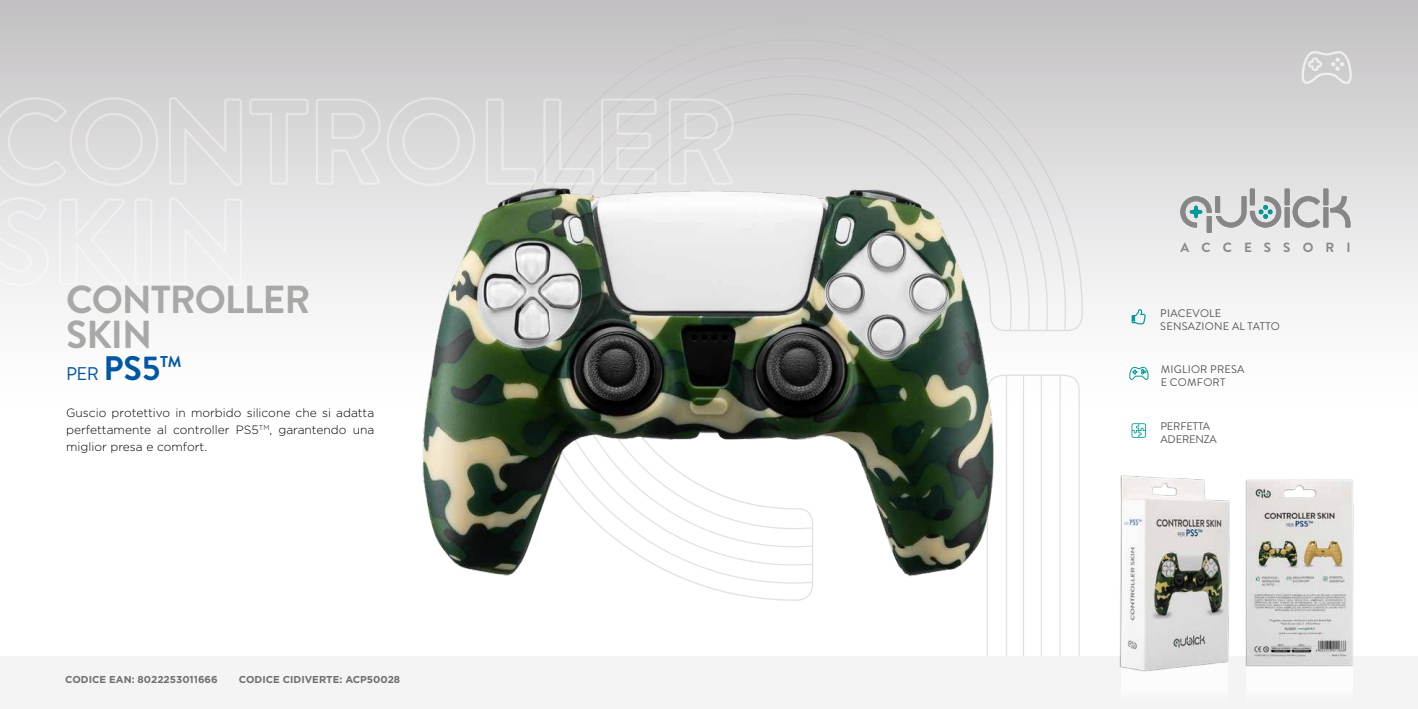
<style>
.page{position:relative;width:1418px;height:709px;background:#fff}
.page>*{position:absolute;margin:0;border:0;box-sizing:border-box;transform-origin:0 0}
.t1{font:700 39px/35.8px "Brandon Grotesque";letter-spacing:-.025em;color:#a8a8a7}
.t2{font:18.3px "Brandon Grotesque";color:#0058a5}
.t3{font:700 13.3px "Brandon Grotesque";letter-spacing:.91em;color:#878787}
.t4{font:300 12px/17px "Gotham";color:#000;text-align:justify}
.t5{font:11px/13px "Brandon Grotesque";letter-spacing:.02em;color:#575756}
.t6{font:11px/13px "Brandon Grotesque";letter-spacing:-.015em;color:#575756}
.t7{font:700 10px "Gotham";color:#706f6f}
.s1{font-weight:700;font-size:34px}
.s2{font-weight:700;font-size:34.4px}
</style>
<div class="page">
<div style="left:0;top:0;width:1417px;height:421px;background:linear-gradient(to bottom,#c4c3c4,#fff)"></div>
<svg style="left:503px;top:21px;width:580px;height:437px;background:#d5d3d5"></svg>
<svg style="left:986px;top:374px;width:93px;height:282px"></svg>
<div style="left:0;top:656px;width:1417px;height:53px;background:#f4f4f4"></div>
<div style="left:1249px;top:189px;width:5px;height:16px;background:#878787"></div>
<div style="left:1206px;top:216px;width:5px;height:17px;background:#878787"></div>
<div style="left:1284px;top:207px;width:5px;height:20px;background:#878787"></div>
<svg style="left:1292px;top:196px;width:27px;height:31px"></svg>
<div style="left:1323px;top:207px;width:5px;height:20px;background:#878787"></div>
<svg style="left:1330px;top:196px;width:20px;height:31px"></svg>
<div style="left:1323px;top:189px;width:5px;height:16px;background:#878787"></div>
<svg style="left:1180px;top:196px;width:101px;height:31px;background:#b9c0c1"></svg>
<div style="left:1215px;top:196px;width:5px;height:17px;background:#878787"></div>
<div style="left:1284px;top:189px;width:5px;height:16px;background:#878787"></div>
<svg style="left:1301px;top:50px;width:50px;height:34px;background:#d6d5d6"></svg>
<svg style="left:1131px;top:309px;width:14px;height:15px"></svg>
<svg style="left:1128px;top:365px;width:20px;height:15px"></svg>
<svg style="left:1131px;top:423px;width:15px;height:15px"></svg>
<img style="left:394px;top:154px;width:627px;height:456px">
<img style="left:1075px;top:458px;width:128px;height:214px">
<img style="left:1203px;top:479px;width:151px;height:187px">
<h1 class="t1" style="left:66px;top:282px;width:246px">CONTROLLER<br>SKIN</h1>
<h2 class="t2" style="left:66px;top:361px;width:117px">PER <span class="s1">PS</span><span class="s2">5</span><sup>TM</sup></h2>
<p class="t4" style="left:66px;top:404px;width:310px">Guscio protettivo in morbido silicone che si adatta perfettamente al controller PS5<sup>TM</sup>, garantendo una miglior presa e comfort.</p>
<p class="t7" style="left:65px;top:673px;width:154px">CODICE EAN: 8022253011666</p>
<p class="t7" style="left:239px;top:673px;width:163px">CODICE CIDIVERTE: ACP50028</p>
<p class="t3" style="left:1180px;top:238px;width:171px">ACCESSORI</p>
<p class="t5" style="left:1160px;top:307px;width:121px">PIACEVOLE<br>SENSAZIONE AL TATTO</p>
<p class="t5" style="left:1160px;top:363px;width:85px">MIGLIOR PRESA<br>E COMFORT</p>
<p class="t6" style="left:1160px;top:420px;width:58px">PERFETTA<br>ADERENZA</p>
</div>
